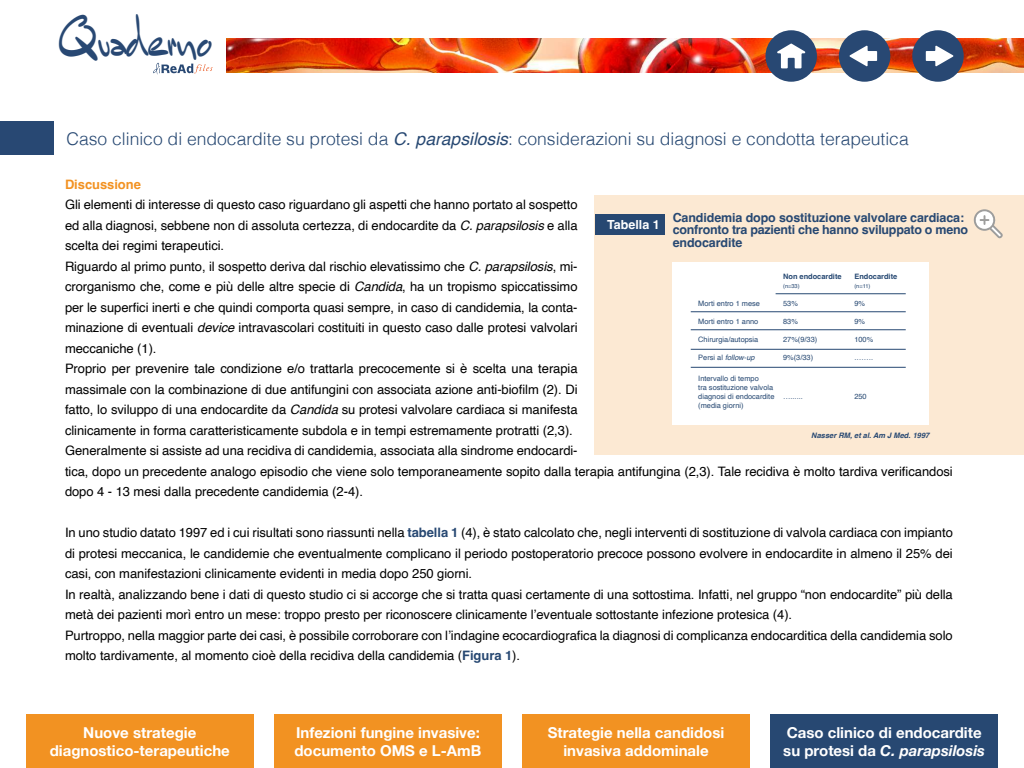
<style>
.page{position:relative;width:1024px;height:768px;background:#fff}
.page>*{position:absolute;margin:0;border:0;box-sizing:border-box;transform-origin:0 0}
.t1{font:51.55px "Mr Sandsfort";color:#284873;scale:.64 1}
.t2{font:300 17.5px "Helvetica";color:#274872}
.t3{font:700 15px/17.5px "Helvetica Neue";color:#fff;text-align:center}
.t4{font:13px/20.5px "Helvetica";letter-spacing:-.005em;color:#000}
.t5{font:700 13px "Helvetica";letter-spacing:-.005em;color:#f29222}
.t6{font:700 12.5px/12.5px "Helvetica";letter-spacing:-.01em;color:#274872}
.t7{font:700 12.5px "Helvetica";color:#fff}
.t8{font:italic 700 7.5px "Helvetica";color:#274872}
.t9{font:7.4px/8.8px "Helvetica";color:#264872}
.t10{font:700 7.4px "Helvetica";color:#264872}
.t11{font:italic 7.4px "Helvetica";color:#264872}
.t12{font:5.65px "Helvetica";color:#264872}
.s1{font-weight:400;font-style:italic}
.s2{font-style:italic}
.s3{font-weight:700;color:#274872}
.s4{font-style:normal}
</style>
<div class="page">
<img style="left:227px;top:38px;width:797px;height:34px">
<svg style="left:153px;top:63px;width:60px;height:11px"></svg>
<svg style="left:765px;top:30px;width:52px;height:52px"></svg>
<svg style="left:839px;top:30px;width:51px;height:52px"></svg>
<svg style="left:912px;top:30px;width:52px;height:52px"></svg>
<div style="left:0;top:121px;width:54px;height:33px;background:#284873"></div>
<div style="left:26px;top:714px;width:228px;height:54px;background:#f29222"></div>
<div style="left:274px;top:714px;width:228px;height:54px;background:#f29222"></div>
<div style="left:522px;top:714px;width:228px;height:54px;background:#f29222"></div>
<div style="left:770px;top:714px;width:228px;height:54px;background:#274872"></div>
<div style="left:595px;top:195px;width:429px;height:260px;background:#fce9d3"></div>
<div style="left:672px;top:262px;width:257px;height:163px;background:#fff"></div>
<hr style="left:691px;top:312px;width:215px;height:1px;background:#264872">
<hr style="left:691px;top:330px;width:215px;height:1px;background:#264872">
<hr style="left:691px;top:349px;width:215px;height:1px;background:#264872">
<hr style="left:691px;top:367px;width:215px;height:1px;background:#264872">
<hr style="left:776px;top:294px;width:130px;height:1px;background:#264872">
<div style="left:595px;top:214px;width:70px;height:21px;background:#274872"></div>
<svg style="left:973px;top:209px;width:30px;height:29px"></svg>
<h1 class="t1" style="left:62px;top:5px;width:238px">Quaderno</h1>
<h2 class="t2" style="left:66px;top:124px;width:844px">Caso clinico di endocardite su protesi da <span class="s1">C. parapsilosis</span>: considerazioni su diagnosi e condotta terapeutica</h2>
<p class="t5" style="left:65px;top:176px;width:77px">Discussione</p>
<p class="t4" style="left:65px;top:195px;width:889px">Gli elementi di interesse di questo caso riguardano gli aspetti che hanno portato al sospetto<br>ed alla diagnosi, sebbene non di assoluta certezza, di endocardite da <span class="s2">C. parapsilosis</span> e alla<br>scelta dei regimi terapeutici.<br>Riguardo al primo punto, il sospetto deriva dal rischio elevatissimo che <span class="s2">C. parapsilosis</span>, mi-<br>crorganismo che, come e più delle altre specie di <span class="s2">Candida</span>, ha un tropismo spiccatissimo<br>per le superfici inerti e che quindi comporta quasi sempre, in caso di candidemia, la conta-<br>minazione di eventuali <span class="s2">device</span> intravascolari costituiti in questo caso dalle protesi valvolari<br>meccaniche (1).<br>Proprio per prevenire tale condizione e/o trattarla precocemente si è scelta una terapia<br>massimale con la combinazione di due antifungini con associata azione anti-biofilm (2). Di<br>fatto, lo sviluppo di una endocardite da <span class="s2">Candida</span> su protesi valvolare cardiaca si manifesta<br>clinicamente in forma caratteristicamente subdola e in tempi estremamente protratti (2,3).<br>Generalmente si assiste ad una recidiva di candidemia, associata alla sindrome endocardi-<br>tica, dopo un precedente analogo episodio che viene solo temporaneamente sopito dalla terapia antifungina (2,3). Tale recidiva è molto tardiva verificandosi dopo 4 - 13 mesi dalla precedente candidemia (2-4).</p>
<p class="t4" style="left:65px;top:523px;width:889px">In uno studio datato 1997 ed i cui risultati sono riassunti nella <span class="s3">tabella 1</span> (4), è stato calcolato che, negli interventi di sostituzione di valvola cardiaca con impianto di protesi meccanica, le candidemie che eventualmente complicano il periodo postoperatorio precoce possono evolvere in endocardite in almeno il 25% dei casi, con manifestazioni clinicamente evidenti in media dopo 250 giorni.<br>In realtà, analizzando bene i dati di questo studio ci si accorge che si tratta quasi certamente di una sottostima. Infatti, nel gruppo “non endocardite” più della metà dei pazienti morì entro un mese: troppo presto per riconoscere clinicamente l’eventuale sottostante infezione protesica (4).<br>Purtroppo, nella maggior parte dei casi, è possibile corroborare con l’indagine ecocardiografica la diagnosi di complicanza endocarditica della candidemia solo molto tardivamente, al momento cioè della recidiva della candidemia (<span class="s3">Figura 1</span>).</p>
<p class="t6" style="left:673px;top:212px;width:297px">Candidemia dopo sostituzione valvolare cardiaca: confronto tra pazienti che hanno sviluppato o meno endocardite</p>
<p class="t7" style="left:607px;top:217px;width:54px">Tabella 1</p>
<p class="t10" style="left:783px;top:272px;width:60px">Non endocardite</p>
<p class="t10" style="left:854px;top:272px;width:44px">Endocardite</p>
<p class="t12" style="left:783px;top:282px;width:18px">(n=33)</p>
<p class="t12" style="left:854px;top:282px;width:18px">(n=11)</p>
<p class="t9" style="left:698px;top:299px;width:63px">Morti entro 1 mese</p>
<p class="t9" style="left:783px;top:299px;width:16px">53%</p>
<p class="t9" style="left:854px;top:299px;width:12px">9%</p>
<p class="t9" style="left:698px;top:317px;width:62px">Morti entro 1 anno</p>
<p class="t9" style="left:783px;top:317px;width:16px">83%</p>
<p class="t9" style="left:854px;top:317px;width:12px">9%</p>
<p class="t9" style="left:698px;top:335px;width:62px">Chirurgia/autopsia</p>
<p class="t9" style="left:783px;top:335px;width:36px">27%(9/33)</p>
<p class="t9" style="left:854px;top:335px;width:20px">100%</p>
<p class="t11" style="left:698px;top:352px;width:58px"><span class="s4">Persi al</span> follow-up</p>
<p class="t9" style="left:783px;top:353px;width:32px">9%(3/33)</p>
<p class="t9" style="left:854px;top:353px;width:20px">.…….</p>
<p class="t9" style="left:698px;top:375px;width:106px">Intervallo di tempo<br>tra sostituzione valvola<br>diagnosi di endocardite …......</p>
<p class="t9" style="left:854px;top:392px;width:14px">250</p>
<p class="t9" style="left:698px;top:401px;width:47px">(media giorni)</p>
<p class="t8" style="left:811px;top:431px;width:120px">Nasser RM, et al. Am J Med. 1997</p>
<p class="t3" style="left:50px;top:725px;width:182px">Nuove strategie diagnostico-terapeutiche</p>
<p class="t3" style="left:294px;top:725px;width:188px;text-align:left">Infezioni fungine invasive: documento OMS e L-AmB</p>
<p class="t3" style="left:548px;top:725px;width:178px">Strategie nella candidosi invasiva addominale</p>
<p class="t3" style="left:783px;top:725px;width:203px;text-align:left">Caso clinico di endocardite su protesi da <span class="s2">C. parapsilosis</span></p>
</div>
